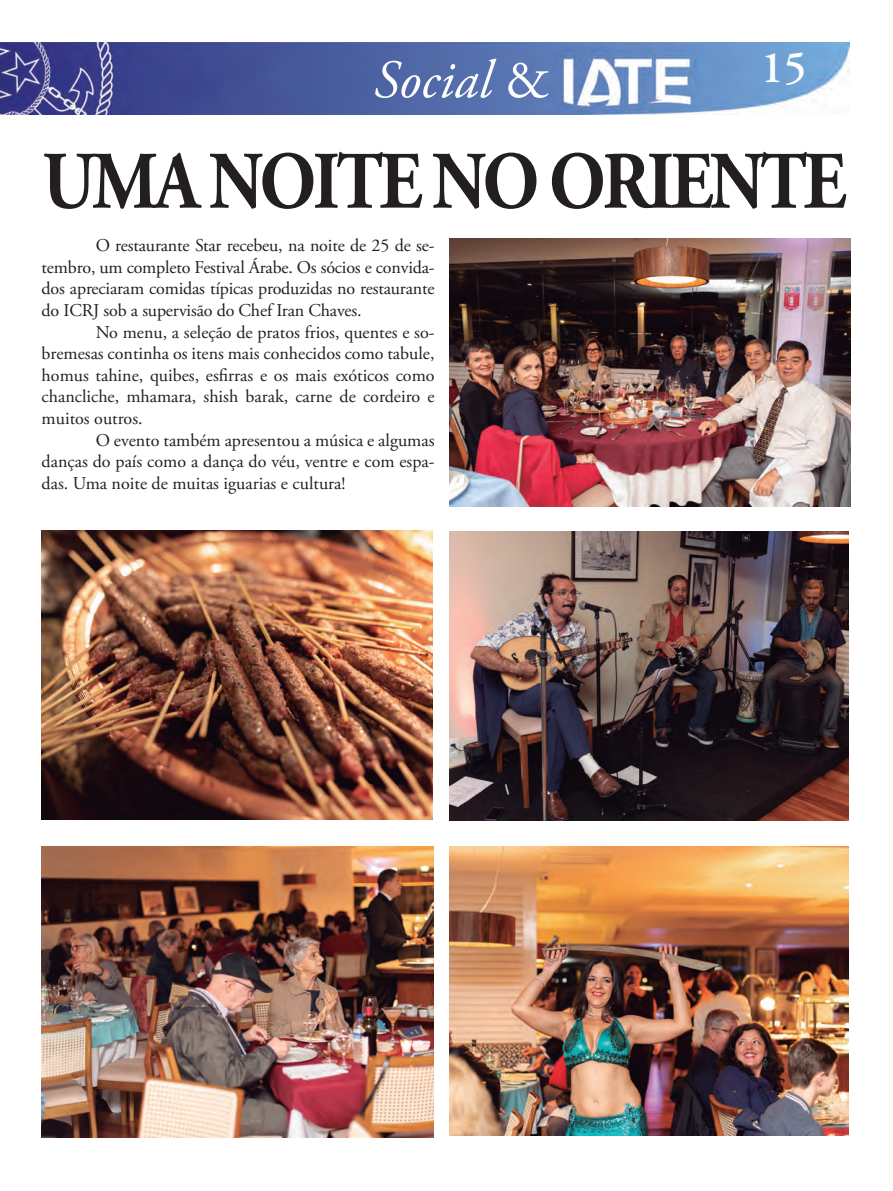
<style>
.page{position:relative;width:893px;height:1191px;background:#fff}
.page>*{position:absolute;margin:0;border:0;box-sizing:border-box;transform-origin:0 0}
.t1{font:700 81.45px "Adobe Garamond Pro";letter-spacing:-.045em;color:#231f20;scale:.89 1}
.t2{font:italic 54px "Adobe Garamond Pro";color:#fff}
.t3{font:600 45px "Adobe Garamond Pro";color:#fff}
.t4{font:18px/21.6px "Adobe Garamond Pro";color:#231f20;text-align:justify}
.s1{font-style:normal}
</style>
<div class="page">
<img style="left:0;top:43px;width:849px;height:72px">
<img style="left:449px;top:531px;width:399px;height:290px">
<img style="left:449px;top:846px;width:399px;height:290px">
<img style="left:449px;top:239px;width:401px;height:267px">
<img style="left:42px;top:530px;width:390px;height:290px">
<img style="left:42px;top:846px;width:391px;height:292px">
<p class="t2" style="left:373px;top:48px;width:177px">Social <span class="s1">&amp;</span></p>
<h3 class="t3" style="left:760px;top:41px;width:47px">15</h3>
<p class="t1" style="left:42px;top:134px;width:905px">UMA NOITE NO ORIENTE</p>
<p class="t4" style="left:42px;top:235px;width:394px;text-indent:54px">O restaurante Star recebeu, na noite de 25 de se&shy;tembro, um completo Festival Árabe. Os sócios e convida&shy;dos apreciaram comidas típicas produzidas no restaurante do ICRJ sob a supervisão do Chef Iran Chaves.</p>
<p class="t4" style="left:42px;top:322px;width:394px;text-indent:54px">No menu, a seleção de pratos frios, quentes e so&shy;bremesas continha os itens mais conhecidos como tabule, homus tahine, quibes, esfirras e os mais exóticos como chancliche, mhamara, shish barak, carne de cordeiro e muitos outros.</p>
<p class="t4" style="left:42px;top:430px;width:394px;text-indent:54px">O evento também apresentou a música e algumas danças do país como a dança do véu, ventre e com espa&shy;das. Uma noite de muitas iguarias e cultura!</p>
</div>
